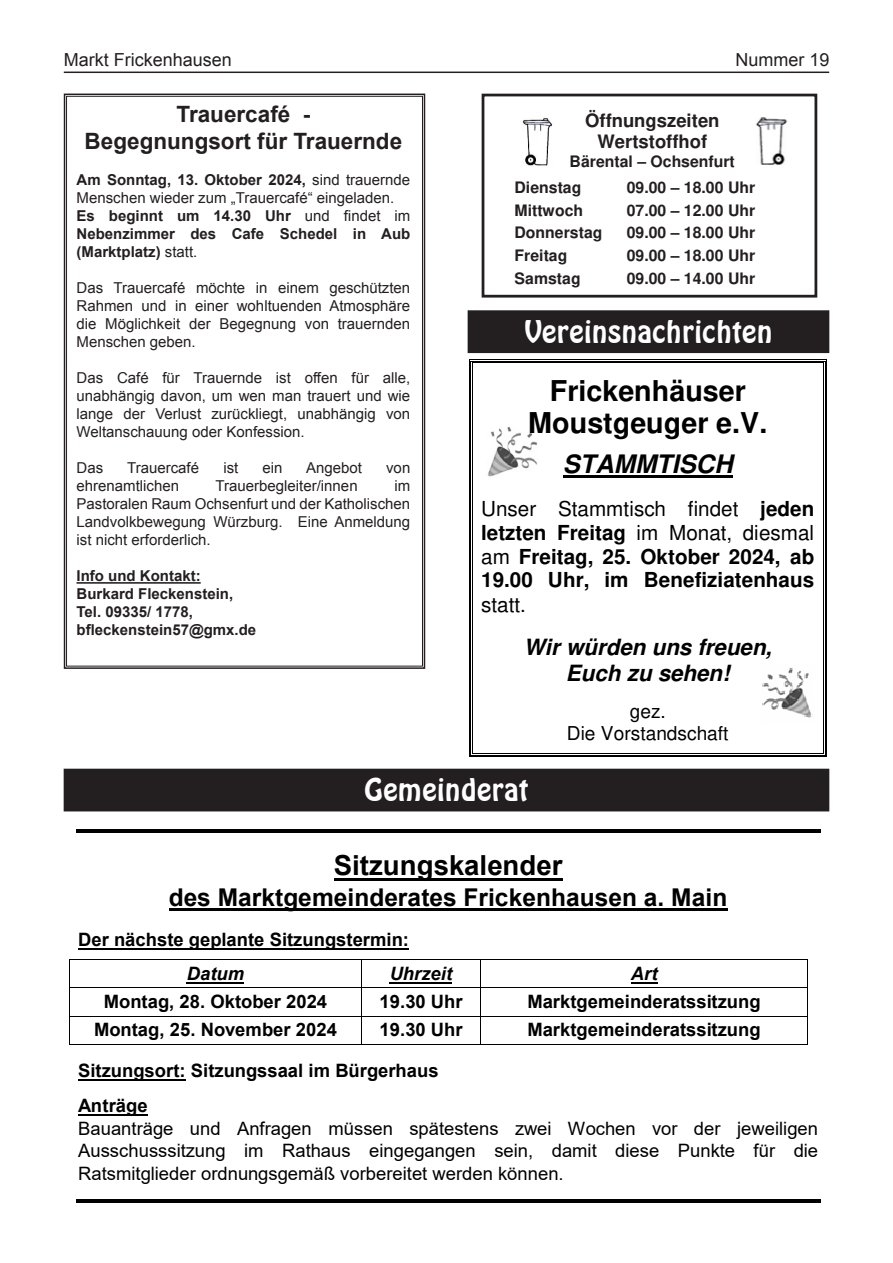
<style>
.page{position:relative;width:893px;height:1263px;background:#fff}
.page>*{position:absolute;margin:0;border:0;box-sizing:border-box;transform-origin:0 0}
.t1{font:30px "Hobo BT";color:#fff}
.t2{font:700 28.65px/32.8px "Helvetica";color:#000;text-align:center}
.t3{font:700 27.6px "Arial";color:#000}
.t4{font:italic 700 25.5px "Helvetica";color:#000}
.t5{font:700 24.45px "Arial";color:#000}
.t6{font:700 22.5px/27px "Arial";color:#231f20;text-align:center}
.t7{font:italic 700 22.35px/25.7px "Helvetica";color:#000;text-align:center}
.t8{font:700 20.7px/23.9px "Helvetica";color:#000;text-align:justify}
.t9{font:20.7px "Helvetica";color:#000}
.t10{font:19.2px/22px "Helvetica";color:#000;text-align:center}
.t11{font:700 18.45px/34.2px "Arial";color:#000}
.t12{font:18.45px/22.8px "Arial";letter-spacing:.005em;color:#000;text-align:justify}
.t13{font:700 18.45px/21.1px "Helvetica";color:#231f20;text-align:center}
.t14{font:italic 700 18.45px "Arial";color:#000}
.t15{font:18px "Arial";color:#231f20}
.t16{font:700 15.75px/25.7px "Helvetica";color:#231f20}
.t17{font:15px/18px "Arial";color:#231f20;text-align:justify}
.t18{font:700 15px/18px "Arial";color:#231f20}
.s1{font-weight:400}
</style>
<div class="page">
<hr style="left:64px;top:72px;width:765px;height:1px;background:#231f20">
<svg style="left:63px;top:93px;width:363px;height:576px"></svg>
<div style="left:64px;top:769px;width:765px;height:42px;background:#231f20"></div>
<hr style="left:76px;top:829px;width:744px;height:3px;background:#000">
<hr style="left:334px;top:878px;width:229px;height:3px;background:#000">
<hr style="left:169px;top:909px;width:558px;height:2px;background:#000">
<hr style="left:78px;top:948px;width:331px;height:2px;background:#000">
<hr style="left:187px;top:982px;width:57px;height:2px;background:#000">
<hr style="left:390px;top:982px;width:62px;height:2px;background:#000">
<hr style="left:631px;top:982px;width:26px;height:2px;background:#000">
<hr style="left:70px;top:959px;width:291px;height:1px;background:#000">
<hr style="left:361px;top:959px;width:119px;height:1px;background:#000">
<hr style="left:481px;top:959px;width:326px;height:1px;background:#000">
<hr style="left:70px;top:987px;width:291px;height:1px;background:#000">
<hr style="left:361px;top:987px;width:119px;height:1px;background:#000">
<hr style="left:481px;top:987px;width:326px;height:1px;background:#000">
<hr style="left:70px;top:1016px;width:291px;height:1px;background:#000">
<hr style="left:361px;top:1016px;width:119px;height:1px;background:#000">
<hr style="left:481px;top:1016px;width:326px;height:1px;background:#000">
<svg style="left:69px;top:959px;width:1px;height:86px"></svg>
<hr style="left:70px;top:1044px;width:291px;height:1px;background:#000">
<svg style="left:361px;top:960px;width:1px;height:84px"></svg>
<hr style="left:361px;top:1044px;width:119px;height:1px;background:#000">
<svg style="left:480px;top:959px;width:1px;height:86px"></svg>
<hr style="left:481px;top:1044px;width:326px;height:1px;background:#000">
<svg style="left:807px;top:959px;width:1px;height:86px"></svg>
<hr style="left:78px;top:1079px;width:108px;height:2px;background:#000">
<hr style="left:78px;top:1114px;width:70px;height:1px;background:#000">
<hr style="left:76px;top:1199px;width:744px;height:3px;background:#000">
<div style="left:468px;top:311px;width:361px;height:42px;background:#231f20"></div>
<div style="left:468px;top:310px;width:361px;height:43px;border:1px solid #231f20"></div>
<img style="left:522px;top:118px;width:30px;height:48px">
<img style="left:756px;top:117px;width:32px;height:48px">
<div style="left:482px;top:94px;width:335px;height:204px;border:3px solid #231f20"></div>
<img style="left:487px;top:427px;width:50px;height:50px">
<hr style="left:473px;top:359px;width:350px;height:1px;background:#000">
<hr style="left:473px;top:361px;width:350px;height:1px;background:#000">
<hr style="left:473px;top:362px;width:350px;height:1px;background:#000">
<svg style="left:469px;top:359px;width:4px;height:15px"></svg>
<svg style="left:823px;top:359px;width:4px;height:15px"></svg>
<hr style="left:469px;top:374px;width:1px;height:33px;background:#000">
<hr style="left:470px;top:374px;width:1px;height:33px;background:#000">
<hr style="left:472px;top:374px;width:1px;height:33px;background:#000">
<hr style="left:826px;top:374px;width:1px;height:33px;background:#000">
<hr style="left:825px;top:374px;width:1px;height:33px;background:#000">
<hr style="left:823px;top:374px;width:1px;height:33px;background:#000">
<hr style="left:469px;top:407px;width:1px;height:33px;background:#000">
<hr style="left:470px;top:407px;width:1px;height:33px;background:#000">
<hr style="left:472px;top:407px;width:1px;height:33px;background:#000">
<hr style="left:826px;top:407px;width:1px;height:33px;background:#000">
<hr style="left:825px;top:407px;width:1px;height:33px;background:#000">
<hr style="left:823px;top:407px;width:1px;height:33px;background:#000">
<svg style="left:469px;top:440px;width:4px;height:9px"></svg>
<svg style="left:823px;top:440px;width:4px;height:9px"></svg>
<hr style="left:563px;top:475px;width:170px;height:3px;background:#000">
<hr style="left:469px;top:449px;width:1px;height:30px;background:#000">
<hr style="left:470px;top:449px;width:1px;height:30px;background:#000">
<hr style="left:472px;top:449px;width:1px;height:30px;background:#000">
<hr style="left:826px;top:449px;width:1px;height:30px;background:#000">
<hr style="left:825px;top:449px;width:1px;height:30px;background:#000">
<hr style="left:823px;top:449px;width:1px;height:30px;background:#000">
<hr style="left:473px;top:756px;width:350px;height:1px;background:#000">
<hr style="left:473px;top:755px;width:350px;height:1px;background:#000">
<hr style="left:473px;top:753px;width:350px;height:1px;background:#000">
<svg style="left:469px;top:479px;width:4px;height:278px"></svg>
<svg style="left:823px;top:479px;width:4px;height:278px"></svg>
<img style="left:762px;top:668px;width:51px;height:50px">
<p class="t15" style="left:64px;top:48px;width:170px">Markt Frickenhausen</p>
<p class="t15" style="left:735px;top:48px;width:96px">Nummer 19</p>
<h3 class="t6" style="left:85px;top:102px;width:319px">Trauercafé -<br>Begegnungsort für Trauernde</h3>
<p class="t18" style="left:77px;top:171px;width:335px">Am Sonntag, 13. Oktober 2024, <span class="s1">sind trauernde Menschen wieder zum „Trauercafé“ eingeladen.<br></span>Es beginnt um 14.30 Uhr <span class="s1">und findet im </span>Nebenzimmer des Cafe Schedel in Aub (Marktplatz) <span class="s1">statt.</span></p>
<p class="t17" style="left:77px;top:279px;width:335px">Das Trauercafé möchte in einem geschützten Rahmen und in einer wohltuenden Atmosphäre die Möglichkeit der Begegnung von trauernden Menschen geben.</p>
<p class="t17" style="left:77px;top:369px;width:335px">Das Café für Trauernde ist offen für alle, unabhängig davon, um wen man trauert und wie lange der Verlust zurückliegt, unabhängig von Weltanschauung oder Konfession.</p>
<p class="t17" style="left:77px;top:459px;width:28px">Das</p>
<p class="t17" style="left:127px;top:459px;width:73px">Trauercafé</p>
<p class="t17" style="left:223px;top:459px;width:16px">ist</p>
<p class="t17" style="left:263px;top:459px;width:22px">ein</p>
<p class="t17" style="left:306px;top:459px;width:57px">Angebot</p>
<p class="t17" style="left:386px;top:459px;width:26px">von</p>
<p class="t17" style="left:77px;top:477px;width:104px">ehrenamtlichen</p>
<p class="t17" style="left:216px;top:477px;width:144px">Trauerbegleiter/innen</p>
<p class="t13" style="left:585px;top:110px;width:136px">Öffnungszeiten<br>Wertstoffhof</p>
<p class="t16" style="left:515px;top:149px;width:222px;text-indent:55px">Bärental – Ochsenfurt<br>Dienstag</p>
<p class="t16" style="left:627px;top:174px;width:130px">09.00 – 18.00 Uhr</p>
<p class="t16" style="left:515px;top:197px;width:70px">Mittwoch</p>
<p class="t16" style="left:627px;top:197px;width:130px">07.00 – 12.00 Uhr</p>
<p class="t16" style="left:515px;top:220px;width:89px">Donnerstag</p>
<p class="t16" style="left:627px;top:220px;width:130px">09.00 – 18.00 Uhr</p>
<p class="t16" style="left:515px;top:243px;width:54px">Freitag</p>
<p class="t16" style="left:627px;top:243px;width:130px">09.00 – 18.00 Uhr</p>
<p class="t16" style="left:515px;top:265px;width:68px">Samstag</p>
<p class="t16" style="left:627px;top:265px;width:130px">09.00 – 14.00 Uhr</p>
<h1 class="t1" style="left:524px;top:313px;width:250px">Vereinsnachrichten</h1>
<h2 class="t2" style="left:528px;top:377px;width:241px">Frickenhäuser<br>Moustgeuger e.V.</h2>
<h3 class="t4" style="left:563px;top:454px;width:171px">STAMMTISCH</h3>
<h3 class="t8" style="left:481px;top:499px;width:335px"><span class="s1">Unser Stammtisch findet</span> jeden letzten Freitag <span class="s1">im Monat, diesmal am</span> Freitag, 25. Oktober 2024, ab 19.00 Uhr, im Benefiziatenhaus</h3>
<h3 class="t9" style="left:481px;top:596px;width:46px">statt.</h3>
<h3 class="t7" style="left:524px;top:636px;width:249px">Wir würden uns freuen,<br>Euch zu sehen!</h3>
<p class="t10" style="left:567px;top:702px;width:163px">gez.<br>Die Vorstandschaft</p>
<p class="t17" style="left:77px;top:477px;width:335px;text-indent:318px">im Pastoralen Raum Ochsenfurt und der Katholischen Landvolkbewegung Würzburg. Eine Anmeldung ist nicht erforderlich.</p>
<p class="t18" style="left:77px;top:567px;width:181px">Info und Kontakt:<br>Burkard Fleckenstein,<br>Tel. 09335/ 1778, bfleckenstein57@gmx.de</p>
<h1 class="t1" style="left:364px;top:772px;width:166px">Gemeinderat</h1>
<h3 class="t3" style="left:334px;top:845px;width:230px">Sitzungskalender</h3>
<h3 class="t5" style="left:169px;top:880px;width:560px">des Marktgemeinderates Frickenhausen a. Main</h3>
<p class="t11" style="left:78px;top:923px;width:332px">Der nächste geplante Sitzungstermin:</p>
<p class="t14" style="left:187px;top:961px;width:59px">Datum</p>
<p class="t14" style="left:390px;top:961px;width:64px">Uhrzeit</p>
<p class="t14" style="left:631px;top:961px;width:28px">Art</p>
<p class="t11" style="left:104px;top:985px;width:225px">Montag, 28. Oktober 2024</p>
<p class="t11" style="left:380px;top:985px;width:85px">19.30 Uhr</p>
<p class="t11" style="left:527px;top:985px;width:235px">Marktgemeinderatssitzung</p>
<p class="t11" style="left:94px;top:1013px;width:244px">Montag, 25. November 2024</p>
<p class="t11" style="left:380px;top:1013px;width:85px">19.30 Uhr</p>
<p class="t11" style="left:527px;top:1013px;width:235px">Marktgemeinderatssitzung</p>
<p class="t11" style="left:78px;top:1054px;width:362px">Sitzungsort: Sitzungssaal im Bürgerhaus<br>Anträge</p>
<p class="t12" style="left:78px;top:1116px;width:741px">Bauanträge und Anfragen müssen spätestens zwei Wochen vor der jeweiligen Ausschusssitzung im Rathaus eingegangen sein, damit diese Punkte für die Ratsmitglieder ordnungsgemäß vorbereitet werden können.</p>
</div>
